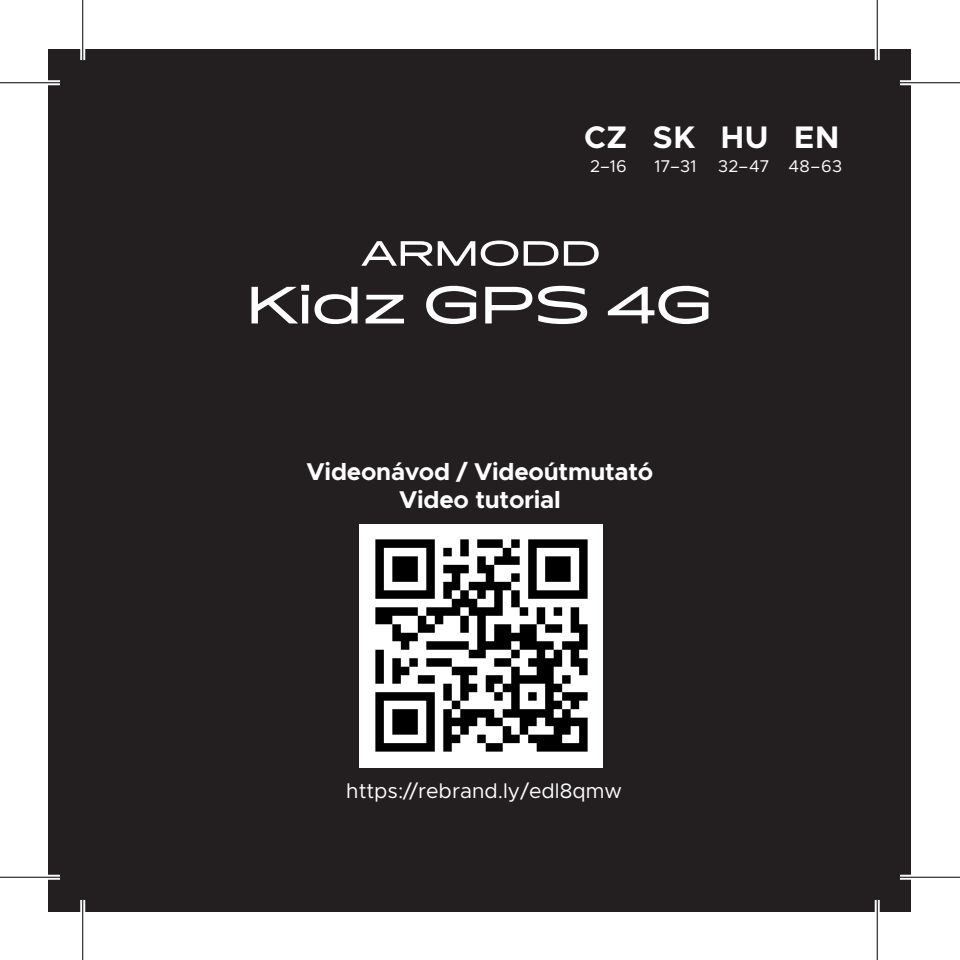
<style>
.page{position:relative;width:960px;height:960px;background:#fff}
.page>*{position:absolute;margin:0;border:0;box-sizing:border-box;transform-origin:0 0}
.t1{font:50.8px "Pano";color:#fff}
.t2{font:700 31.2px "Metropolis";letter-spacing:.025em;color:#fff}
.t3{font:700 24.4px/28px "Metropolis";letter-spacing:-.01em;color:#fff;text-align:center}
.t4{font:20.8px "Metropolis";color:#fff}
.t5{font:17.2px "Metropolis";letter-spacing:.015em;color:#fff}
</style>
<div class="page">
<div style="left:49px;top:49px;width:861px;height:861px;background:#231f20"></div>
<img style="left:360px;top:524px;width:242px;height:243px">
<svg style="left:361px;top:240px;width:237px;height:26px"></svg>
<svg style="left:0;top:80px;width:60px;height:5px"></svg>
<svg style="left:899px;top:80px;width:60px;height:5px"></svg>
<svg style="left:0;top:874px;width:60px;height:5px"></svg>
<svg style="left:899px;top:874px;width:60px;height:5px"></svg>
<svg style="left:80px;top:0;width:5px;height:60px"></svg>
<svg style="left:80px;top:899px;width:5px;height:60px"></svg>
<svg style="left:874px;top:0;width:5px;height:60px"></svg>
<svg style="left:874px;top:899px;width:5px;height:60px"></svg>
<hr style="left:0;top:82px;width:60px;height:1px;background:#000">
<hr style="left:899px;top:82px;width:60px;height:1px;background:#000">
<hr style="left:0;top:876px;width:60px;height:1px;background:#000">
<hr style="left:899px;top:876px;width:60px;height:1px;background:#000">
<hr style="left:82px;top:0;width:1px;height:60px;background:#000">
<hr style="left:82px;top:899px;width:1px;height:60px;background:#000">
<hr style="left:876px;top:0;width:1px;height:60px;background:#000">
<hr style="left:876px;top:899px;width:1px;height:60px;background:#000">
<p class="t2" style="left:584px;top:118px;width:256px">CZ SK HU EN</p>
<p class="t5" style="left:589px;top:156px;width:38px">2–16</p>
<p class="t5" style="left:654px;top:156px;width:44px">17–31</p>
<p class="t5" style="left:718px;top:156px;width:125px">32–47 48–63</p>
<h1 class="t1" style="left:247px;top:271px;width:467px">Kidz GPS 4G</h1>
<p class="t3" style="left:306px;top:457px;width:348px">Videonávod / Videoútmutató<br>Video tutorial</p>
<p class="t4" style="left:346px;top:777px;width:277px">https://rebrand.ly/edl8qmw</p>
</div>
